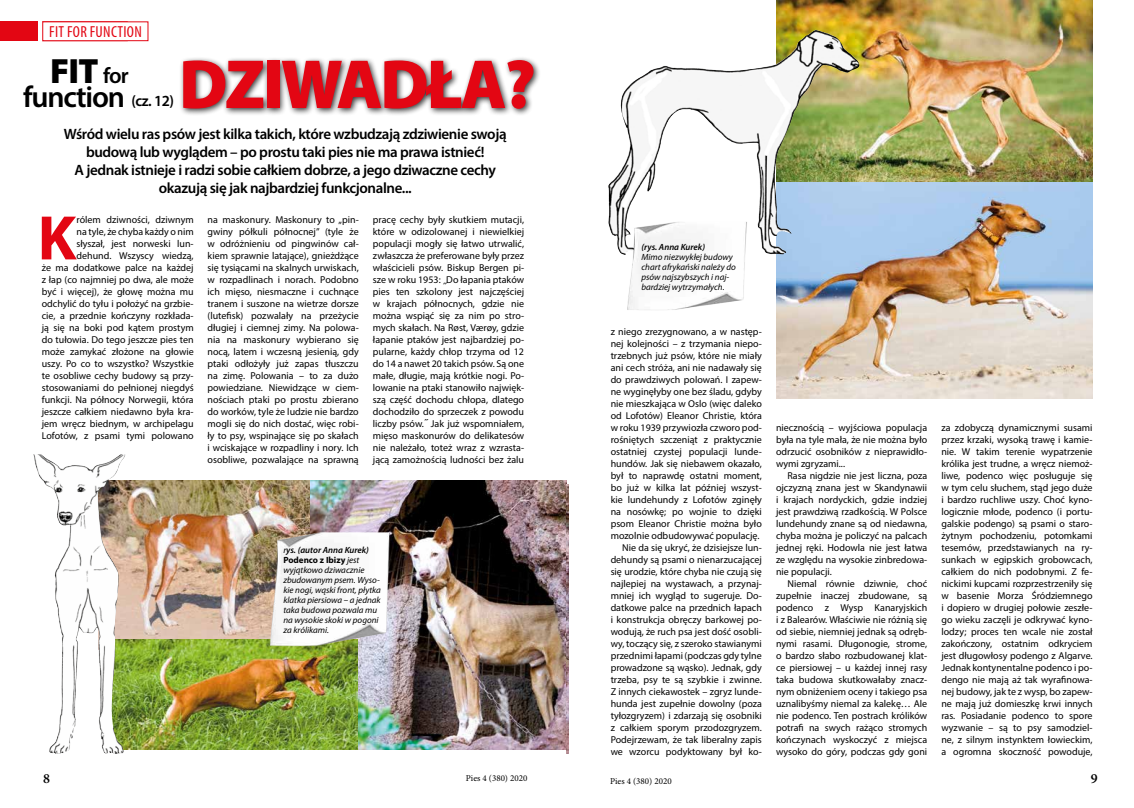
<style>
.page{position:relative;width:1134px;height:808px;background:#fff}
.page>*{position:absolute;margin:0;border:0;box-sizing:border-box;transform-origin:0 0}
.t1{font:900 70px "Myriad Pro";letter-spacing:-.04em;color:#e30613}
.t2{font:700 63.4px "Myriad Pro";color:#e30613}
.t3{font:900 35.2px "Myriad Pro";color:#000}
.t4{font:600 30.1px "Myriad Pro";letter-spacing:-.04em;color:#000}
.t5{font:600 22.3px "Myriad Pro";color:#000}
.t6{font:condensed 16px "Myriad Pro";letter-spacing:.02em;color:#e30613}
.t7{font:600 15.5px "Myriad Pro";color:#000}
.t8{font:600 15px/18px "Myriad Pro";letter-spacing:-.025em;color:#000;text-align:center}
.t9{font:600 14px "Minion Pro";color:#000}
.t10{font:12px "Myriad Pro";color:#000}
.t11{font:10px/12px "Myriad Pro";color:#000;text-align:justify}
.t12{font:italic 9px/10px "Myriad Pro";color:#000}
.t13{font:9px "Minion Pro";color:#000}
.t14{font:italic 600 9px "Myriad Pro";color:#000}
.s1{font-size:12px}
.s2{font-weight:600}
.s3{font-weight:700;font-style:normal}
</style>
<div class="page">
<img style="left:310px;top:481px;width:257px;height:269px">
<img style="left:127px;top:481px;width:183px;height:158px">
<div style="left:179px;top:56px;width:362px;height:60px;background:#000;opacity:.79"></div>
<div style="left:0;top:21px;width:38px;height:20px;background:#e30613"></div>
<div style="left:42px;top:21px;width:106px;height:20px;border:1px solid #e30613"></div>
<img style="left:127px;top:639px;width:230px;height:111px">
<img style="left:33px;top:454px;width:94px;height:300px">
<img style="left:270px;top:509px;width:121px;height:141px">
<img style="left:567px;top:484px;width:1px;height:270px">
<img style="left:776px;top:0;width:316px;height:398px">
<img style="left:608px;top:29px;width:255px;height:226px">
<img style="left:627px;top:217px;width:121px;height:93px">
<h3 class="t6" style="left:49px;top:22px;width:94px">FIT FOR FUNCTION</h3>
<h3 class="t6" style="left:49px;top:22px;width:76px">PORTRET RASY</h3>
<h3 class="t3" style="left:50px;top:48px;width:50px">FIT</h3>
<h3 class="t4" style="left:23px;top:77px;width:103px">function</h3>
<h3 class="t5" style="left:103px;top:62px;width:27px">for</h3>
<h3 class="t7" style="left:131px;top:91px;width:44px">(cz. 12)</h3>
<h1 class="t1" style="left:179px;top:38px;width:358px">DZIWADŁA?</h1>
<p class="t8" style="left:64px;top:125px;width:444px">Wśród wielu ras psów jest kilka takich, które wzbudzają zdziwienie swoją budową lub wyglądem – po prostu taki pies nie ma prawa istnieć!<br>A jednak istnieje i radzi sobie całkiem dobrze, a jego dziwaczne cechy okazują się jak najbardziej funkcjonalne...</p>
<p class="t11" style="left:42px;top:214px;width:153px;text-align:right">rólem dziwności, dziwnym<br>na tyle, że chyba każdy o nim<br>słyszał, jest norweski lun&shy;dehund. Wszyscy wiedzą,<br>że ma dodatkowe palce na każdej z łap (co najmniej po dwa, ale może być i więcej), że głowę można mu odchylić do tyłu i położyć na grzbie&shy;cie, a przednie kończyny rozkłada&shy;ją się na boki pod kątem prostym do tułowia. Do tego jeszcze pies ten może zamykać złożone na głowie uszy. Po co to wszystko? Wszystkie te osobliwe cechy budowy są przy&shy;stosowaniami do pełnionej niegdyś funkcji. Na północy Norwegii, która jeszcze całkiem niedawno była kra&shy;jem wręcz biednym, w archipelagu<br>Lofotów, z psami tymi polowano</p>
<h2 class="t2" style="left:38px;top:197px;width:40px">K</h2>
<p class="t11" style="left:208px;top:214px;width:153px">na maskonury. Maskonury to „pin&shy;gwiny półkuli północnej” (tyle że w odróżnieniu od pingwinów cał&shy;kiem sprawnie latające), gnieżdżące się tysiącami na skalnych urwiskach, w rozpadlinach i norach. Podobno ich mięso, niesmaczne i cuchnące tranem i suszone na wietrze dorsze (lutefisk) pozwalały na przeżycie długiej i ciemnej zimy. Na polowa&shy;nia na maskonury wybierano się nocą, latem i wczesną jesienią, gdy ptaki odłożyły już zapas tłuszczu na zimę. Polowania – to za dużo powiedziane. Niewidzące w ciem&shy;nościach ptaki po prostu zbierano do worków, tyle że ludzie nie bardzo mogli się do nich dostać, więc robi&shy;ły to psy, wspinające się po skałach i wciskające w rozpadliny i nory. Ich osobliwe, pozwalające na sprawną</p>
<p class="t11" style="left:373px;top:214px;width:153px">pracę cechy były skutkiem mutacji, które w odizolowanej i niewielkiej populacji mogły się łatwo utrwalić, zwłaszcza że preferowane były przez właścicieli psów. Biskup Bergen pi&shy;sze w roku 1953:</p>
<p class="t11" style="left:373px;top:274px;width:153px;text-indent:73px">Do łapania ptaków pies ten szkolony jest najczęściej w krajach północnych, gdzie nie można wspiąć się za nim po stro&shy;mych skałach. Na Røst, Værøy, gdzie łapanie ptaków jest najbardziej po&shy;pularne, każdy chłop trzyma od 12 do 14 a nawet 20 takich psów. Są one małe, długie, mają krótkie nogi. Po&shy;lowanie na ptaki stanowiło najwięk&shy;szą część dochodu chłopa, dlatego dochodziło do sprzeczek z powodu liczby psów.<span class="s1">˝</span> Jak już wspomniałem, mięso maskonurów do delikatesów nie należało, toteż wraz z wzrasta&shy;jącą zamożnością ludności bez żalu</p>
<p class="t10" style="left:443px;top:280px;width:5px">˝</p>
<p class="t12" style="left:283px;top:545px;width:99px">r<span class="s2">ys. (autor Anna Kurek)<br></span><span class="s3">Podenco z Ibizy</span> jest wyjątkowo dziwacznie zbudowanym psem. Wyso&shy;kie nogi, wąski front, płytka klatka piersiowa – a jednak taka budowa pozwala mu na wysokie skoki w pogoni za królikami.</p>
<h3 class="t9" style="left:43px;top:769px;width:8px">8</h3>
<p class="t13" style="left:466px;top:772px;width:63px">Pies 4 (380) 2020</p>
<p class="t14" style="left:641px;top:241px;width:65px">(rys. Anna Kurek)</p>
<p class="t12" style="left:641px;top:252px;width:96px">Mimo niezwykłej budowy chart afrykański należy do psów najszybszych i naj&shy;bardziej wytrzymałych.</p>
<p class="t11" style="left:611px;top:326px;width:153px;text-align:right">z niego zrezygnowano, a w następ&shy;nej kolejności – z trzymania niepo&shy;trzebnych już psów, które nie miały ani cech stróża, ani nie nadawały się do prawdziwych polowań. I zapew&shy;ne wyginęłyby one bez śladu, gdyby nie mieszkająca w Oslo (więc daleko od Lofotów) Eleanor Christie, która w roku 1939 przywiozła czworo pod&shy;rośniętych szczeniąt z praktycznie ostatniej czystej populacji lunde&shy;hundów. Jak się niebawem okazało, był to naprawdę ostatni moment, bo już w kilka lat później wszyst&shy;kie lundehundy z Lofotów zginęły na nosówkę; po wojnie to dzięki psom Eleanor Christie można było mozolnie odbudowywać populację.<br>Nie da się ukryć, że dzisiejsze lun&shy;dehundy są psami o nienarzucającej się urodzie, które chyba nie czują się najlepiej na wystawach, a przynaj&shy;mniej ich wygląd to sugeruje. Do&shy;datkowe palce na przednich łapach i konstrukcja obręczy barkowej po&shy;wodują, że ruch psa jest dość osobli&shy;wy, toczący się, z szeroko stawianymi przednimi łapami (podczas gdy tylne prowadzone są wąsko). Jednak, gdy trzeba, psy te są szybkie i zwinne.<br>Z innych ciekawostek – zgryz lunde&shy;hunda jest zupełnie dowolny (poza tyłozgryzem) i zdarzają się osobniki z całkiem sporym przodozgryzem.<br>Podejrzewam, że tak liberalny zapis we wzorcu podyktowany był ko-</p>
<p class="t11" style="left:776px;top:422px;width:153px">niecznością – wyjściowa populacja była na tyle mała, że nie można było odrzucić osobników z nieprawidło&shy;wymi zgryzami...</p>
<p class="t11" style="left:776px;top:470px;width:153px;text-indent:11px">Rasa nigdzie nie jest liczna, poza ojczyzną znana jest w Skandynawii i krajach nordyckich, gdzie indziej jest prawdziwą rzadkością. W Polsce lundehundy znane są od niedawna, chyba można je policzyć na palcach jednej ręki. Hodowla nie jest łatwa ze względu na wysokie zinbredowa&shy;nie populacji.</p>
<p class="t11" style="left:776px;top:578px;width:153px;text-indent:11px">Niemal równie dziwnie, choć zupełnie inaczej zbudowane, są podenco z Wysp Kanaryjskich i z Balearów. Właściwie nie różnią się od siebie, niemniej jednak są odręb&shy;nymi rasami. Długonogie, strome, o bardzo słabo rozbudowanej klat&shy;ce piersiowej – u każdej innej rasy taka budowa skutkowałaby znacz&shy;nym obniżeniem oceny i takiego psa uznalibyśmy niemal za kalekę… Ale nie podenco. Ten postrach królików potrafi na swych rażąco stromych kończynach wyskoczyć z miejsca wysoko do góry, podczas gdy goni</p>
<p class="t11" style="left:941px;top:422px;width:153px">za zdobyczą dynamicznymi susami przez krzaki, wysoką trawę i kamie&shy;nie. W takim terenie wypatrzenie królika jest trudne, a wręcz niemoż&shy;liwe, podenco więc posługuje się w tym celu słuchem, stąd jego duże i bardzo ruchliwe uszy. Choć kyno&shy;logicznie młode, podenco (i portu&shy;galskie podengo) są psami o staro&shy;żytnym pochodzeniu, potomkami tesemów, przedstawianych na ry&shy;sunkach w egipskich grobowcach, całkiem do nich podobnymi. Z fe&shy;nickimi kupcami rozprzestrzeniły się w basenie Morza Śródziemnego i dopiero w drugiej połowie zeszłe&shy;go wieku zaczęli je odkrywać kyno&shy;lodzy; proces ten wcale nie został zakończony, ostatnim odkryciem jest długowłosy podengo z Algarve.<br>Jednak kontynentalne podenco i po&shy;dengo nie mają aż tak wyrafinowa&shy;nej budowy, jak te z wysp, bo zapew&shy;ne mają już domieszkę krwi innych ras. Posiadanie podenco to spore wyzwanie – są to psy samodziel&shy;ne, z silnym instynktem łowieckim, a ogromna skoczność powoduje,</p>
<p class="t13" style="left:610px;top:775px;width:63px">Pies 4 (380) 2020</p>
<h3 class="t9" style="left:1091px;top:769px;width:8px">9</h3>
</div>
